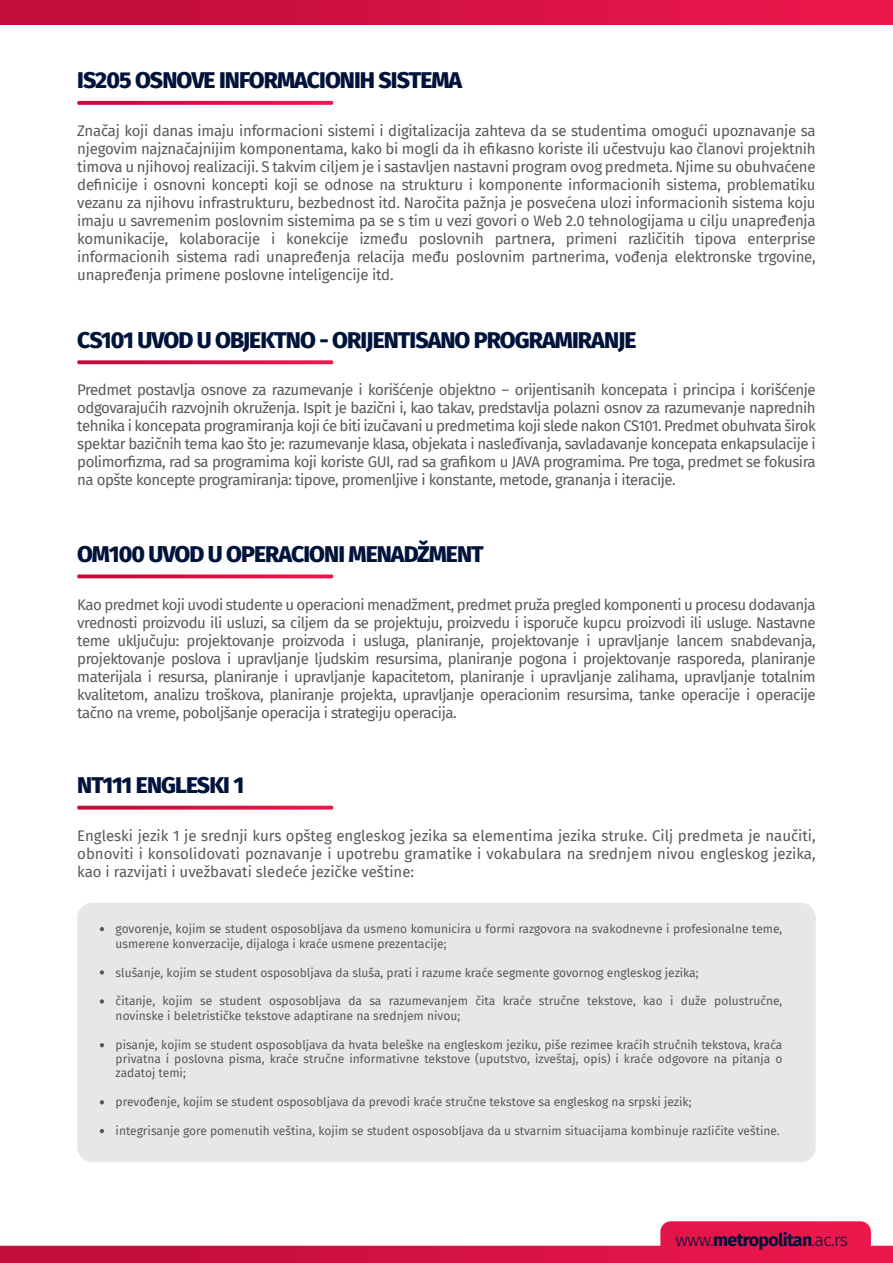
<style>
.page{position:relative;width:893px;height:1263px;background:#fff}
.page>*{position:absolute;margin:0;border:0;box-sizing:border-box;transform-origin:0 0}
.t1{font:800 22.95px "Fira Sans";letter-spacing:-.04em;color:#00133b}
.t2{font:700 17.85px "Fira Sans";letter-spacing:-.04em;color:#00133b}
.t3{font:15px/18px "Fira Sans";letter-spacing:-.03em;color:#58595b;text-align:justify}
.t4{font:12px/14.4px "Fira Sans";color:#58595b}
.s1{font-weight:300}
</style>
<div class="page">
<div style="left:77px;top:903px;width:739px;height:259px;background:#e6e7e8;border-radius:15px"></div>
<svg style="left:100px;top:927px;width:4px;height:4px"></svg>
<svg style="left:100px;top:1129px;width:4px;height:4px"></svg>
<svg style="left:100px;top:1100px;width:4px;height:4px"></svg>
<svg style="left:100px;top:1043px;width:4px;height:4px"></svg>
<svg style="left:100px;top:999px;width:4px;height:5px"></svg>
<svg style="left:100px;top:970px;width:4px;height:4px"></svg>
<svg style="left:77px;top:101px;width:256px;height:4px"></svg>
<svg style="left:77px;top:360px;width:256px;height:4px"></svg>
<svg style="left:77px;top:574px;width:256px;height:4px"></svg>
<svg style="left:77px;top:806px;width:256px;height:4px"></svg>
<div style="left:0;top:0;width:893px;height:24px;background:linear-gradient(to right,#bd0c3c,#ee174c)"></div>
<svg style="left:0;top:1221px;width:893px;height:42px"></svg>
<h1 class="t1" style="left:77px;top:60px;width:387px">IS205 OSNOVE INFORMACIONIH SISTEMA</h1>
<p class="t3" style="left:77px;top:121px;width:740px">Značaj koji danas imaju informacioni sistemi i digitalizacija zahteva da se studentima omogući upoznavanje sa njegovim najznačajnijim komponentama, kako bi mogli da ih efikasno koriste ili učestvuju kao članovi projektnih timova u njihovoj realizaciji. S takvim ciljem je i sastavljen nastavni program ovog predmeta. Njime su obuhvaćene definicije i osnovni koncepti koji se odnose na strukturu i komponente informacionih sistema, problematiku vezanu za njihovu infrastrukturu, bezbednost itd. Naročita pažnja je posvećena ulozi informacionih sistema koju imaju u savremenim poslovnim sistemima pa se s tim u vezi govori o Web 2.0 tehnologijama u cilju unapređenja komunikacije, kolaboracije i konekcije između poslovnih partnera, primeni različitih tipova enterprise informacionih sistema radi unapređenja relacija među poslovnim partnerima, vođenja elektronske trgovine, unapređenja primene poslovne inteligencije itd.</p>
<h1 class="t1" style="left:77px;top:320px;width:561px">CS101 UVOD U OBJEKTNO - ORIJENTISANO PROGRAMIRANJE</h1>
<p class="t3" style="left:77px;top:381px;width:740px">Predmet postavlja osnove za razumevanje i korišćenje objektno – orijentisanih koncepata i principa i korišćenje odgovarajućih razvojnih okruženja. Ispit je bazični i, kao takav, predstavlja polazni osnov za razumevanje naprednih tehnika i koncepata programiranja koji će biti izučavani u predmetima koji slede nakon CS101. Predmet obuhvata širok spektar bazičnih tema kao što je: razumevanje klasa, objekata i nasleđivanja, savladavanje koncepata enkapsulacije i polimorfizma, rad sa programima koji koriste GUI, rad sa grafikom u JAVA programima. Pre toga, predmet se fokusira na opšte koncepte programiranja: tipove, promenljive i konstante, metode, grananja i iteracije.</p>
<h1 class="t1" style="left:77px;top:534px;width:408px">OM100 UVOD U OPERACIONI MENADŽMENT</h1>
<p class="t3" style="left:77px;top:595px;width:740px">Kao predmet koji uvodi studente u operacioni menadžment, predmet pruža pregled komponenti u procesu dodavanja vrednosti proizvodu ili usluzi, sa ciljem da se projektuju, proizvedu i isporuče kupcu proizvodi ili usluge. Nastavne teme uključuju: projektovanje proizvoda i usluga, planiranje, projektovanje i upravljanje lancem snabdevanja, projektovanje poslova i upravljanje ljudskim resursima, planiranje pogona i projektovanje rasporeda, planiranje materijala i resursa, planiranje i upravljanje kapacitetom, planiranje i upravljanje zalihama, upravljanje totalnim kvalitetom, analizu troškova, planiranje projekta, upravljanje operacionim resursima, tanke operacije i operacije tačno na vreme, poboljšanje operacija i strategiju operacija.</p>
<h1 class="t1" style="left:77px;top:765px;width:169px">NT111 ENGLESKI 1</h1>
<p class="t3" style="left:77px;top:826px;width:740px">Engleski jezik 1 je srednji kurs opšteg engleskog jezika sa elementima jezika struke. Cilj predmeta je naučiti, obnoviti i konsolidovati poznavanje i upotrebu gramatike i vokabulara na srednjem nivou engleskog jezika, kao i razvijati i uvežbavati sledeće jezičke veštine:</p>
<p class="t4" style="left:116px;top:922px;width:668px">govorenje, kojim se student osposobljava da usmeno komunicira u formi razgovora na svakodnevne i profesionalne teme, usmerene konverzacije, dijaloga i kraće usmene prezentacije;</p>
<p class="t4" style="left:116px;top:965px;width:584px">slušanje, kojim se student osposobljava da sluša, prati i razume kraće segmente govornog engleskog jezika;</p>
<p class="t4" style="left:116px;top:994px;width:668px">čitanje, kojim se student osposobljava da sa razumevanjem čita kraće stručne tekstove, kao i duže polustručne, novinske i beletrističke tekstove adaptirane na srednjem nivou;</p>
<p class="t4" style="left:116px;top:1037px;width:668px;text-align:justify">pisanje, kojim se student osposobljava da hvata beleške na engleskom jeziku, piše rezimee kraćih stručnih tekstova, kraća privatna i poslovna pisma, kraće stručne informativne tekstove (uputstvo, izveštaj, opis) i kraće odgovore na pitanja o zadatoj temi;</p>
<p class="t4" style="left:116px;top:1094px;width:577px">prevođenje, kojim se student osposobljava da prevodi kraće stručne tekstove sa engleskog na srpski jezik;</p>
<p class="t4" style="left:116px;top:1123px;width:666px">integrisanje gore pomenutih veština, kojim se student osposobljava da u stvarnim situacijama kombinuje različite veštine.</p>
<p class="t2" style="left:675px;top:1224px;width:174px"><span class="s1">www.</span>metropolitan<span class="s1">.ac.rs</span></p>
</div>
